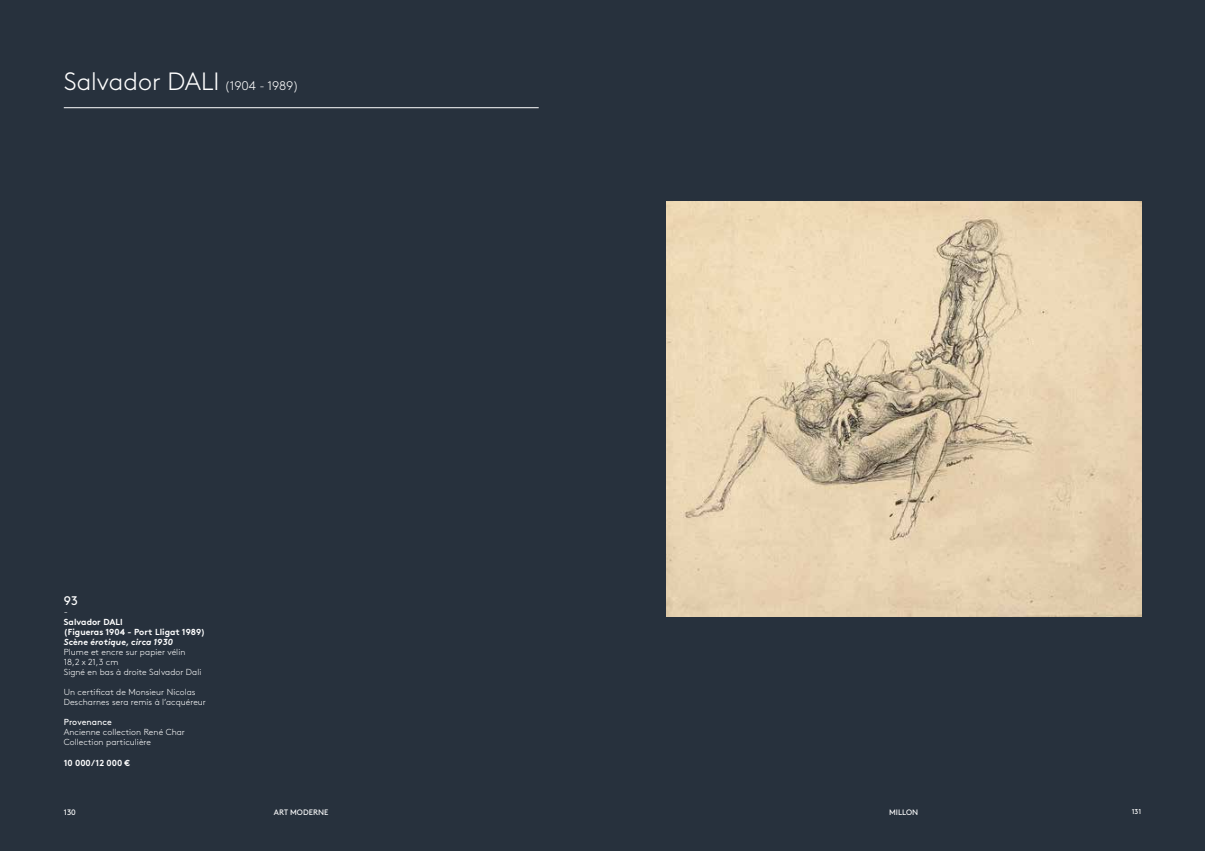
<style>
.page{position:relative;width:1205px;height:851px;background:#fff}
.page>*{position:absolute;margin:0;border:0;box-sizing:border-box;transform-origin:0 0}
.t1{font:300 25px "Brown Pro";color:#fff}
.t2{font:300 12.5px "Brown Pro";color:#fff}
.t3{font:12.5px "Brown Pro";color:#fff}
.t4{font:300 10px "Brown Pro";color:#fff}
.t5{font:300 8.75px/10px "Brown Pro";letter-spacing:.005em;color:#fff}
.t6{font:700 8.75px/10px "Brown Pro";letter-spacing:.005em;color:#fff}
.t7{font:italic 700 8.75px "Brown Pro";letter-spacing:.005em;color:#fff}
.t8{font:8.75px "Brown Pro";letter-spacing:.005em;color:#fff}
.t9{font:7.88px "Brown Pro";letter-spacing:.005em;color:#fff}
.t10{font:7.12px "Brown Pro";color:#fff}
</style>
<div class="page">
<div style="left:0;top:0;width:1205px;height:850px;background:#27313d"></div>
<img style="left:666px;top:201px;width:475px;height:416px">
<hr style="left:64px;top:107px;width:475px;height:1px;background:#fff">
<h1 class="t1" style="left:64px;top:63px;width:157px">Salvador DALI</h1>
<h2 class="t2" style="left:224px;top:76px;width:76px">(1904 - 1989)</h2>
<h2 class="t3" style="left:64px;top:591px;width:16px">93</h2>
<p class="t4" style="left:64px;top:604px;width:6px">-</p>
<p class="t6" style="left:64px;top:616px;width:143px">Salvador DALI<br>(Figueras 1904 - Port Lligat 1989)</p>
<p class="t7" style="left:64px;top:635px;width:111px">Scène érotique, circa 1930</p>
<p class="t5" style="left:64px;top:646px;width:139px">Plume et encre sur papier vélin<br>18,2 x 21,3 cm<br>Signé en bas à droite Salvador Dali</p>
<p class="t5" style="left:64px;top:686px;width:144px">Un certificat de Monsieur Nicolas<br>Descharnes sera remis à l’acquéreur</p>
<p class="t8" style="left:64px;top:715px;width:50px">Provenance</p>
<p class="t5" style="left:64px;top:726px;width:123px">Ancienne collection René Char<br>Collection particulière</p>
<p class="t6" style="left:64px;top:756px;width:68px">10 000/ 12 000 €</p>
<p class="t9" style="left:64px;top:805px;width:14px">130</p>
<p class="t9" style="left:274px;top:805px;width:56px">ART MODERNE</p>
<p class="t9" style="left:889px;top:805px;width:31px">MILLON</p>
<p class="t10" style="left:1131px;top:806px;width:11px">131</p>
</div>
